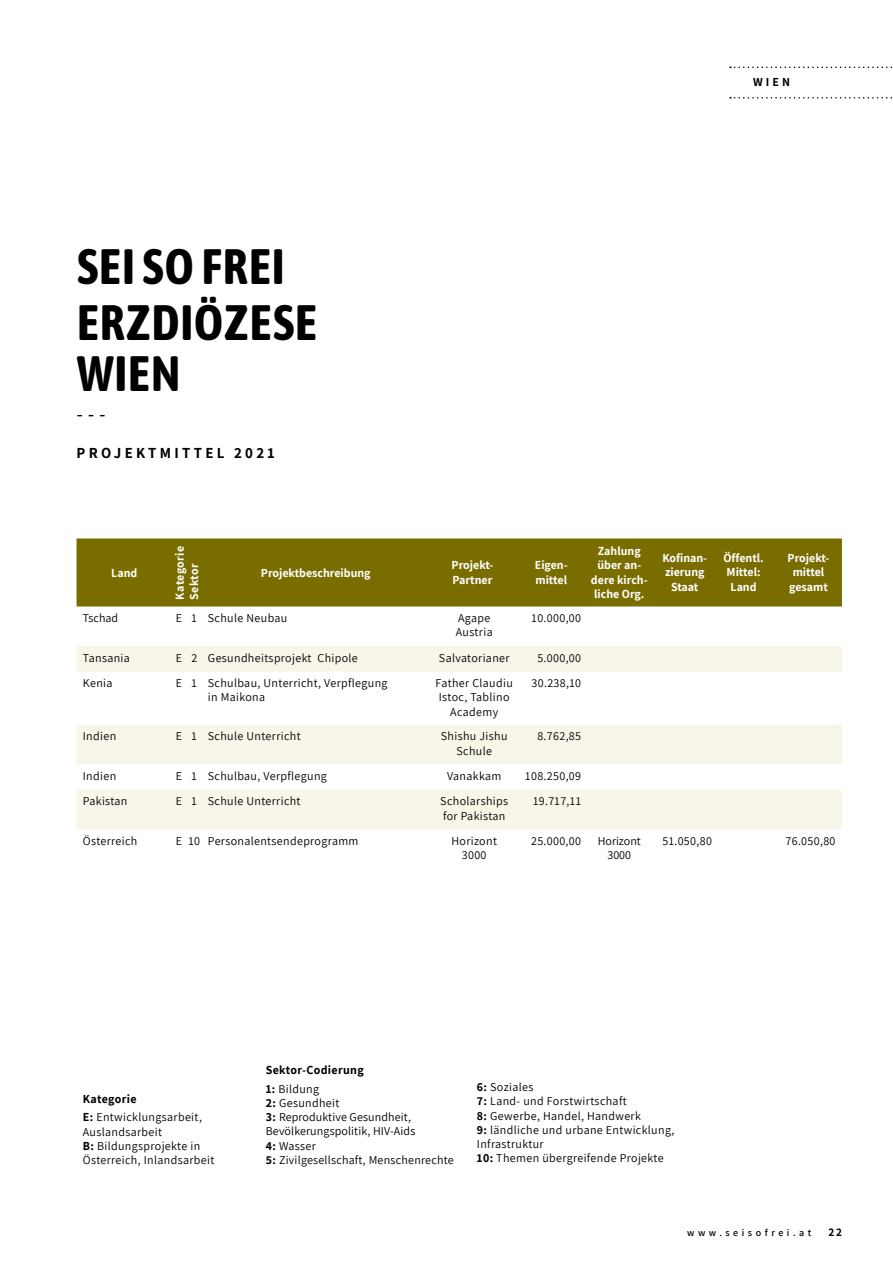
<style>
.page{position:relative;width:893px;height:1263px;background:#fff}
.page>*{position:absolute;margin:0;border:0;box-sizing:border-box;transform-origin:0 0}
.t1{font:700 49.5px/55.2px "Asap Condensed";letter-spacing:.01em;color:#000}
.t2{font:500 19.5px "Zilla Slab";color:#000}
.t3{font:700 15px "Assistant";letter-spacing:.22em;color:#000}
.t4{font:12px/14.2px "Assistant";letter-spacing:.03em;color:#000}
.t5{font:700 12px/14.2px "Assistant";color:#fff}
.t6{font:12px/14.2px "Assistant";letter-spacing:.01em;color:#000}
.t7{font:700 12px/18.5px "Assistant";letter-spacing:.03em;color:#000}
.t8{font:700 12px/14.2px "Assistant";letter-spacing:.03em;color:#fff}
.t9{font:12px/14.2px "Assistant";color:#000;text-align:center}
.t10{font:700 11.25px "Assistant";color:#000}
.t11{font:600 10.05px "Assistant";letter-spacing:.35em;color:#000}
.s1{font-weight:700}
.s2{font-weight:400}
</style>
<div class="page">
<svg style="left:730px;top:67px;width:163px;height:1px"></svg>
<svg style="left:730px;top:97px;width:163px;height:2px"></svg>
<div style="left:77px;top:538px;width:765px;height:68px;background:#7a6d00"></div>
<div style="left:77px;top:646px;width:765px;height:25px;background:#f8f6e9"></div>
<svg style="left:77px;top:725px;width:765px;height:104px;fill:#f8f6e9"></svg>
<p class="t7" style="left:753px;top:73px;width:39px">WIEN</p>
<h1 class="t1" style="left:77px;top:237px;width:242px">SEI SO FREI<br>ERZDIÖZESE</h1>
<h1 class="t1" style="left:77px;top:343px;width:105px">WIEN</h1>
<h2 class="t2" style="left:77px;top:403px;width:31px">- - -</h2>
<p class="t3" style="left:77px;top:442px;width:200px">PROJEKTMITTEL 2021</p>
<p class="t8" style="left:172px;top:599px;width:55px;rotate:-90deg">Kategorie<br>Sektor</p>
<p class="t5" style="left:111px;top:565px;width:28px">Land</p>
<p class="t5" style="left:261px;top:565px;width:111px">Projektbeschreibung</p>
<p class="t5" style="left:452px;top:558px;width:43px">Projekt-<br>Partner</p>
<p class="t5" style="left:535px;top:558px;width:34px">Eigen&shy;mittel</p>
<p class="t5" style="left:591px;top:543px;width:58px;text-align:center">Zahlung über an&shy;dere kirch&shy;liche Org.</p>
<p class="t5" style="left:662px;top:551px;width:46px;text-align:center">Kofinan&shy;zierung<br>Staat</p>
<p class="t5" style="left:723px;top:551px;width:42px;text-align:center">Öffentl.<br>Mittel:<br>Land</p>
<p class="t5" style="left:788px;top:551px;width:43px">Projekt&shy;mittel gesamt</p>
<p class="t4" style="left:83px;top:610px;width:37px">Tschad</p>
<p class="t4" style="left:176px;top:610px;width:113px">E 1 Schule Neubau</p>
<p class="t4" style="left:456px;top:610px;width:38px">Agape<br>Austria</p>
<p class="t4" style="left:532px;top:610px;width:51px">10.000,00</p>
<p class="t4" style="left:83px;top:650px;width:48px">Tansania</p>
<p class="t4" style="left:176px;top:650px;width:184px">E 2 Gesundheitsprojekt Chipole</p>
<p class="t4" style="left:439px;top:650px;width:72px">Salvatorianer</p>
<p class="t4" style="left:537px;top:650px;width:45px">5.000,00</p>
<p class="t4" style="left:83px;top:675px;width:31px">Kenia</p>
<p class="t4" style="left:208px;top:675px;width:181px;text-indent:-32px">E 1 Schulbau, Unterricht, Verpflegung in Maikona</p>
<p class="t4" style="left:436px;top:675px;width:79px;text-align:center">Father Claudiu<br>Istoc, Tablino<br>Academy</p>
<p class="t4" style="left:532px;top:675px;width:51px">30.238,10</p>
<p class="t4" style="left:83px;top:729px;width:35px">Indien</p>
<p class="t4" style="left:176px;top:729px;width:126px">E 1 Schule Unterricht</p>
<p class="t4" style="left:441px;top:729px;width:68px;text-align:center">Shishu Jishu<br>Schule</p>
<p class="t4" style="left:537px;top:729px;width:45px">8.762,85</p>
<p class="t4" style="left:83px;top:768px;width:35px">Indien</p>
<p class="t4" style="left:176px;top:768px;width:153px">E 1 Schulbau, Verpflegung</p>
<p class="t4" style="left:447px;top:768px;width:56px">Vanakkam</p>
<p class="t4" style="left:525px;top:768px;width:57px">108.250,09</p>
<p class="t4" style="left:83px;top:794px;width:46px">Pakistan</p>
<p class="t4" style="left:176px;top:794px;width:126px">E 1 Schule Unterricht</p>
<p class="t4" style="left:440px;top:794px;width:69px">Scholarships for Pakistan</p>
<p class="t4" style="left:533px;top:794px;width:50px">19.717,11</p>
<p class="t4" style="left:83px;top:833px;width:56px">Österreich</p>
<p class="t4" style="left:176px;top:833px;width:184px">E 10 Personalentsendeprogramm</p>
<p class="t4" style="left:451px;top:833px;width:47px;text-align:center">Horizont<br>3000</p>
<p class="t4" style="left:531px;top:833px;width:52px">25.000,00</p>
<p class="t9" style="left:598px;top:833px;width:45px">Horizont<br>3000</p>
<p class="t4" style="left:662px;top:833px;width:51px">51.050,80</p>
<p class="t4" style="left:785px;top:833px;width:52px">76.050,80</p>
<p class="t4" style="left:83px;top:1089px;width:120px;line-height:18.5px"><span class="s1">Kategorie<br>E:</span> Entwicklungsarbeit,</p>
<p class="t4" style="left:83px;top:1124px;width:133px">Auslandsarbeit<br><span class="s1">B:</span> Bildungsprojekte in<br>Österreich, Inlandsarbeit</p>
<p class="t7" style="left:266px;top:1060px;width:99px">Sektor-Codierung<br>1: <span class="s2">Bildung</span></p>
<p class="t6" style="left:266px;top:1095px;width:190px"><span class="s1">2:</span> Gesundheit<br><span class="s1">3:</span> Reproduktive Gesundheit,<br>Bevölkerungspolitik, HIV-Aids<br><span class="s1">4:</span> Wasser<br><span class="s1">5:</span> Zivilgesellschaft, Menschenrechte</p>
<p class="t4" style="left:477px;top:1079px;width:199px"><span class="s1">6:</span> Soziales<br><span class="s1">7:</span> Land- und Forstwirtschaft<br><span class="s1">8:</span> Gewerbe, Handel, Handwerk<br><span class="s1">9:</span> ländliche und urbane Entwicklung,<br>Infrastruktur<br><span class="s1">10:</span> Themen übergreifende Projekte</p>
<p class="t11" style="left:687px;top:1226px;width:126px">www.seisofrei.at</p>
<p class="t10" style="left:828px;top:1225px;width:15px">22</p>
</div>
